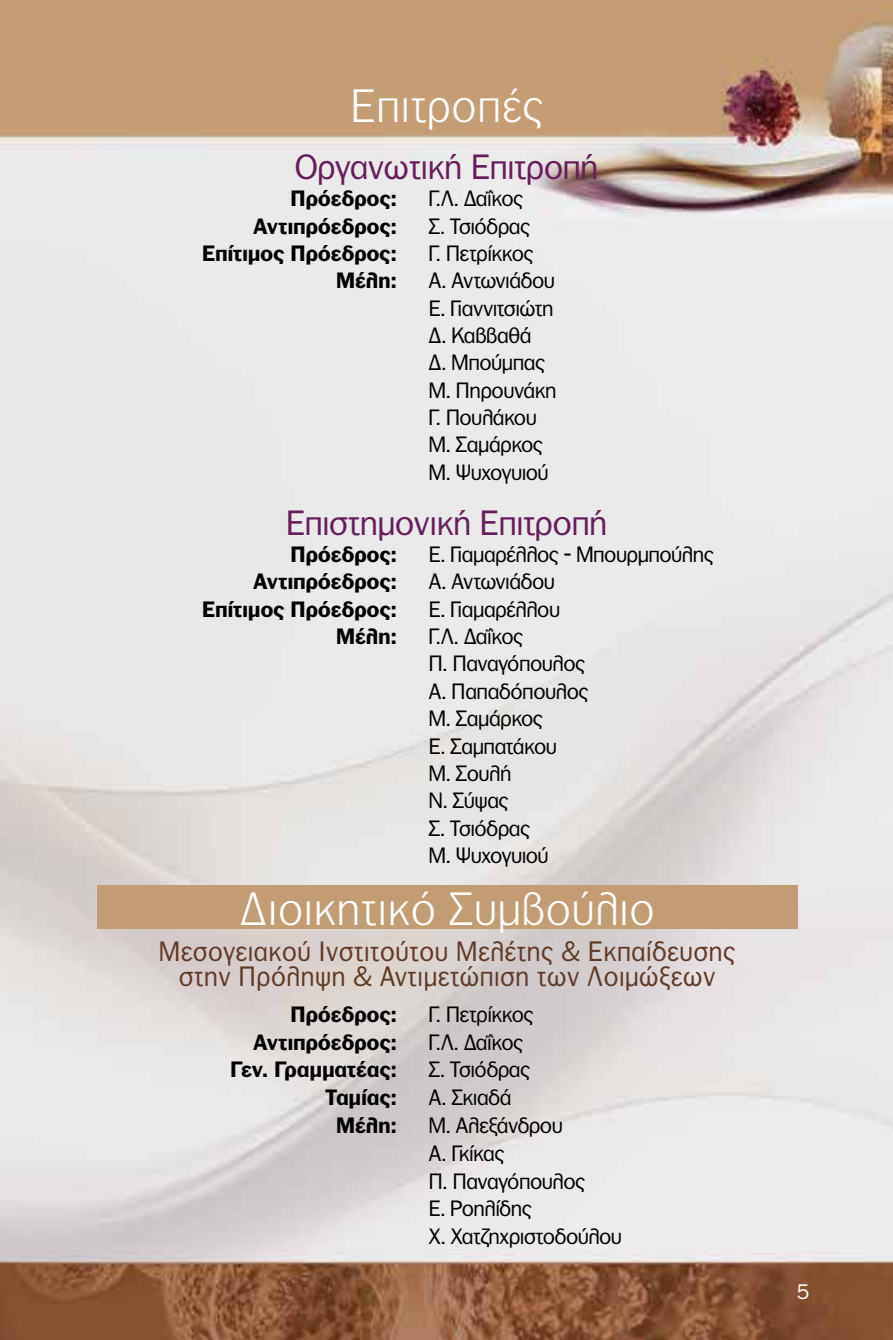
<style>
.page{position:relative;width:893px;height:1340px;background:#fff}
.page>*{position:absolute;margin:0;border:0;box-sizing:border-box;transform-origin:0 0}
.t1{font:300 45px "PF Franklin Gothic";letter-spacing:.05em;color:#fff}
.t2{font:33.75px "PF Franklin Gothic";letter-spacing:.02em;color:#651e5a}
.t3{font:27px/24.8px "PF Franklin Gothic";letter-spacing:.05em;color:#603926;text-align:center;scale:.96 1}
.t4{font:21.38px/27.4px "PF Franklin Gothic";letter-spacing:.01em;color:#000}
.t5{font:700 21.38px "PF Franklin Gothic";letter-spacing:.015em;color:#000}
.t6{font:20.25px "PF Franklin Gothic";color:#fff}
</style>
<div class="page">
<img style="left:1px;top:0;width:892px;height:1339px">
<img style="left:0;top:0;width:1px;height:1339px">
<div style="left:97px;top:885px;width:700px;height:44px;background:#c29d73"></div>
<h1 class="t1" style="left:352px;top:81px;width:193px">Επιτροπές</h1>
<h2 class="t2" style="left:295px;top:148px;width:304px">Οργανωτική Επιτροπή</h2>
<p class="t5" style="left:291px;top:186px;width:108px">Πρόεδρος:</p>
<p class="t4" style="left:429px;top:185px;width:96px">Γ.Λ. Δαΐκος</p>
<p class="t5" style="left:253px;top:213px;width:146px">Αντιπρόεδρος:</p>
<p class="t4" style="left:429px;top:212px;width:103px">Σ. Τσιόδρας</p>
<p class="t5" style="left:202px;top:240px;width:196px">Επίτιμος Πρόεδρος:</p>
<p class="t4" style="left:429px;top:239px;width:106px">Γ. Πετρίκκος</p>
<p class="t5" style="left:336px;top:268px;width:62px">Μέλη:</p>
<p class="t4" style="left:429px;top:267px;width:129px">Α. Αντωνιάδου<br>Ε. Γιαννιτσιώτη<br>Δ. Καββαθά<br>Δ. Μπούμπας<br>Μ. Πηρουνάκη<br>Γ. Πουλάκου<br>Μ. Σαμάρκος<br>Μ. Ψυχογυιού</p>
<h2 class="t2" style="left:286px;top:503px;width:322px">Επιστημονική Επιτροπή</h2>
<p class="t5" style="left:291px;top:541px;width:108px">Πρόεδρος:</p>
<p class="t4" style="left:429px;top:540px;width:286px">Ε. Γιαμαρέλλος - Μπουρμπούλης</p>
<p class="t5" style="left:253px;top:569px;width:146px">Αντιπρόεδρος:</p>
<p class="t4" style="left:429px;top:568px;width:127px">Α. Αντωνιάδου</p>
<p class="t5" style="left:202px;top:596px;width:196px">Επίτιμος Πρόεδρος:</p>
<p class="t4" style="left:429px;top:595px;width:133px">Ε. Γιαμαρέλλου</p>
<p class="t5" style="left:336px;top:623px;width:62px">Μέλη:</p>
<p class="t4" style="left:429px;top:622px;width:161px">Γ.Λ. Δαΐκος<br>Π. Παναγόπουλος<br>Α. Παπαδόπουλος<br>Μ. Σαμάρκος<br>Ε. Σαμπατάκου<br>Μ. Σουλή<br>Ν. Σύψας<br>Σ. Τσιόδρας<br>Μ. Ψυχογυιού</p>
<h1 class="t1" style="left:241px;top:884px;width:415px">Διοικητικό Συμβούλιο</h1>
<p class="t3" style="left:159px;top:938px;width:601px">Μεσογειακού Ινστιτούτου Μελέτης &amp; Εκπαίδευσης στην Πρόληψη &amp; Αντιμετώπιση των Λοιμώξεων</p>
<p class="t5" style="left:291px;top:1001px;width:108px">Πρόεδρος:</p>
<p class="t4" style="left:429px;top:1000px;width:106px">Γ. Πετρίκκος</p>
<p class="t5" style="left:253px;top:1029px;width:146px">Αντιπρόεδρος:</p>
<p class="t4" style="left:429px;top:1028px;width:96px">Γ.Λ. Δαΐκος</p>
<p class="t5" style="left:231px;top:1057px;width:168px">Γεν. Γραμματέας:</p>
<p class="t4" style="left:429px;top:1056px;width:103px">Σ. Τσιόδρας</p>
<p class="t5" style="left:326px;top:1084px;width:73px">Ταμίας:</p>
<p class="t4" style="left:429px;top:1083px;width:84px">Α. Σκιαδά</p>
<p class="t5" style="left:336px;top:1112px;width:62px">Μέλη:</p>
<p class="t4" style="left:429px;top:1111px;width:195px">Μ. Αλεξάνδρου<br>Α. Γκίκας<br>Π. Παναγόπουλος<br>Ε. Ροηλίδης<br>Χ. Χατζηχριστοδούλου</p>
<p class="t6" style="left:797px;top:1280px;width:13px">5</p>
</div>
